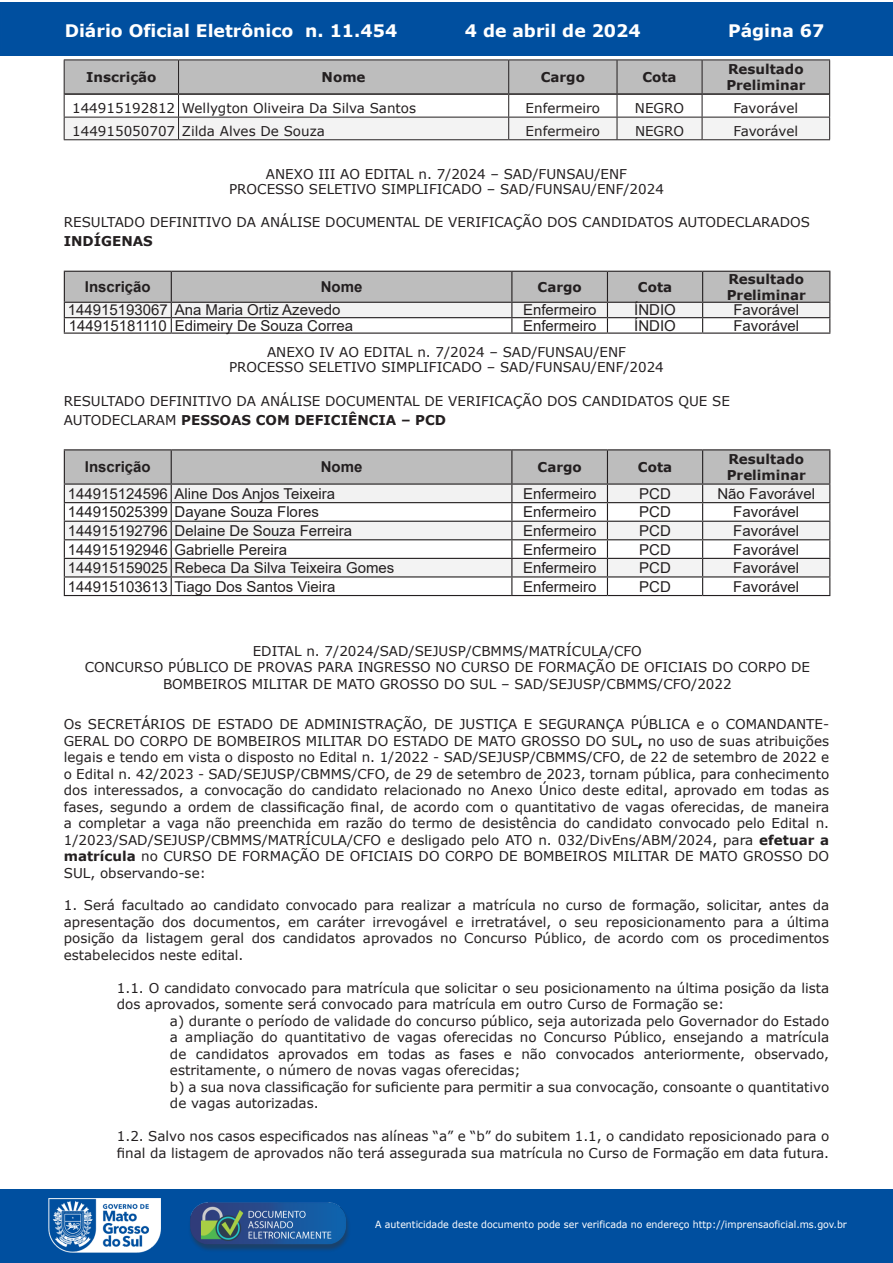
<style>
.page{position:relative;width:893px;height:1263px;background:#fff}
.page>*{position:absolute;margin:0;border:0;box-sizing:border-box;transform-origin:0 0}
.t1{font:700 17.25px "Verdana";color:#fff}
.t2{font:15px "Arial";color:#231f20}
.t3{font:700 15px "Arial";color:#231f20}
.t4{font:13.5px/16.5px "Verdana";color:#231f20}
.t5{font:700 13.5px/16.2px "Verdana";color:#231f20}
.t6{font:9.9px "Verdana";color:#fff;scale:.95 1}
.s1{font-weight:700}
</style>
<div class="page">
<div style="left:0;top:2px;width:893px;height:53px;background:#004f9f"></div>
<div style="left:1px;top:1189px;width:892px;height:74px;background:#004f9f"></div>
<img style="left:49px;top:1198px;width:111px;height:54px">
<img style="left:185px;top:1201px;width:168px;height:54px">
<svg style="left:64px;top:60px;width:766px;height:79px"></svg>
<hr style="left:64px;top:139px;width:115px;height:1px;background:#231f20">
<hr style="left:179px;top:139px;width:330px;height:1px;background:#231f20">
<hr style="left:509px;top:139px;width:108px;height:1px;background:#231f20">
<hr style="left:617px;top:139px;width:85px;height:1px;background:#231f20">
<hr style="left:702px;top:139px;width:128px;height:1px;background:#231f20">
<hr style="left:65px;top:93px;width:114px;height:2px;background:#231f20">
<hr style="left:179px;top:93px;width:330px;height:2px;background:#231f20">
<hr style="left:509px;top:93px;width:108px;height:2px;background:#231f20">
<hr style="left:617px;top:93px;width:85px;height:2px;background:#231f20">
<hr style="left:702px;top:93px;width:127px;height:2px;background:#231f20">
<hr style="left:64px;top:332px;width:107px;height:2px;background:#231f20">
<hr style="left:171px;top:332px;width:341px;height:2px;background:#231f20">
<hr style="left:512px;top:332px;width:95px;height:2px;background:#231f20">
<hr style="left:607px;top:332px;width:96px;height:2px;background:#231f20">
<hr style="left:703px;top:332px;width:127px;height:2px;background:#231f20">
<svg style="left:64px;top:271px;width:766px;height:62px"></svg>
<hr style="left:64px;top:449px;width:107px;height:1px;background:#231f20">
<hr style="left:171px;top:449px;width:341px;height:1px;background:#231f20">
<hr style="left:512px;top:449px;width:95px;height:1px;background:#231f20">
<hr style="left:607px;top:449px;width:96px;height:1px;background:#231f20">
<hr style="left:703px;top:449px;width:127px;height:1px;background:#231f20">
<hr style="left:64px;top:595px;width:107px;height:1px;background:#231f20">
<hr style="left:171px;top:595px;width:341px;height:1px;background:#231f20">
<hr style="left:512px;top:595px;width:95px;height:1px;background:#231f20">
<hr style="left:607px;top:595px;width:96px;height:1px;background:#231f20">
<hr style="left:703px;top:595px;width:127px;height:1px;background:#231f20">
<svg style="left:64px;top:450px;width:766px;height:145px"></svg>
<p class="t1" style="left:65px;top:18px;width:334px">Diário Oficial Eletrônico n. 11.454</p>
<p class="t1" style="left:465px;top:18px;width:177px">4 de abril de 2024</p>
<p class="t1" style="left:728px;top:18px;width:98px">Página 67</p>
<p class="t5" style="left:86px;top:69px;width:72px">Inscrição</p>
<p class="t5" style="left:322px;top:69px;width:45px">Nome</p>
<p class="t5" style="left:541px;top:69px;width:46px">Cargo</p>
<p class="t5" style="left:642px;top:69px;width:36px">Cota</p>
<p class="t5" style="left:726px;top:61px;width:81px">Resultado<br>Preliminar</p>
<p class="t4" style="left:72px;top:100px;width:345px">144915192812 Wellygton Oliveira Da Silva Santos</p>
<p class="t4" style="left:526px;top:100px;width:76px">Enfermeiro</p>
<p class="t4" style="left:635px;top:100px;width:51px">NEGRO</p>
<p class="t4" style="left:733px;top:100px;width:66px">Favorável</p>
<p class="t4" style="left:72px;top:123px;width:254px">144915050707 Zilda Alves De Souza</p>
<p class="t4" style="left:526px;top:123px;width:76px">Enfermeiro</p>
<p class="t4" style="left:635px;top:123px;width:51px">NEGRO</p>
<p class="t4" style="left:734px;top:123px;width:66px">Favorável</p>
<p class="t4" style="left:229px;top:166px;width:436px;line-height:14.9px;text-align:center">ANEXO III AO EDITAL n. 7/2024 – SAD/FUNSAU/ENF<br>PROCESSO SELETIVO SIMPLIFICADO – SAD/FUNSAU/ENF/2024</p>
<p class="t4" style="left:64px;top:214px;width:748px">RESULTADO DEFINITIVO DA ANÁLISE DOCUMENTAL DE VERIFICAÇÃO DOS CANDIDATOS AUTODECLARADOS</p>
<p class="t5" style="left:64px;top:233px;width:91px">INDÍGENAS</p>
<p class="t3" style="left:85px;top:276px;width:67px">Inscrição</p>
<p class="t3" style="left:321px;top:276px;width:43px">Nome</p>
<p class="t5" style="left:538px;top:279px;width:46px">Cargo</p>
<p class="t5" style="left:638px;top:279px;width:36px">Cota</p>
<p class="t5" style="left:727px;top:270px;width:81px">Resultado<br>Preliminar</p>
<p class="t2" style="left:68px;top:300px;width:274px">144915193067 Ana Maria Ortiz Azevedo</p>
<p class="t2" style="left:523px;top:300px;width:75px">Enfermeiro</p>
<p class="t2" style="left:634px;top:300px;width:43px">ÍNDIO</p>
<p class="t2" style="left:733px;top:300px;width:67px">Favorável</p>
<p class="t2" style="left:69px;top:315px;width:286px">144915181110 Edimeiry De Souza Correa</p>
<p class="t2" style="left:523px;top:315px;width:75px">Enfermeiro</p>
<p class="t2" style="left:634px;top:315px;width:43px">ÍNDIO</p>
<p class="t2" style="left:733px;top:315px;width:67px">Favorável</p>
<p class="t4" style="left:229px;top:345px;width:436px;line-height:14.9px;text-align:center">ANEXO IV AO EDITAL n. 7/2024 – SAD/FUNSAU/ENF<br>PROCESSO SELETIVO SIMPLIFICADO – SAD/FUNSAU/ENF/2024</p>
<p class="t4" style="left:64px;top:391px;width:668px;line-height:18.8px">RESULTADO DEFINITIVO DA ANÁLISE DOCUMENTAL DE VERIFICAÇÃO DOS CANDIDATOS QUE SE<br>AUTODECLARAM <span class="s1">PESSOAS COM DEFICIÊNCIA – PCD</span></p>
<p class="t3" style="left:85px;top:457px;width:67px">Inscrição</p>
<p class="t3" style="left:321px;top:457px;width:43px">Nome</p>
<p class="t5" style="left:538px;top:459px;width:46px">Cargo</p>
<p class="t5" style="left:638px;top:459px;width:36px">Cota</p>
<p class="t5" style="left:727px;top:451px;width:81px">Resultado<br>Preliminar</p>
<p class="t2" style="left:68px;top:483px;width:269px">144915124596 Aline Dos Anjos Teixeira</p>
<p class="t2" style="left:523px;top:483px;width:75px">Enfermeiro</p>
<p class="t2" style="left:639px;top:483px;width:33px">PCD</p>
<p class="t2" style="left:717px;top:483px;width:99px">Não Favorável</p>
<p class="t2" style="left:68px;top:502px;width:253px">144915025399 Dayane Souza Flores</p>
<p class="t2" style="left:523px;top:502px;width:75px">Enfermeiro</p>
<p class="t2" style="left:639px;top:502px;width:33px">PCD</p>
<p class="t2" style="left:733px;top:502px;width:67px">Favorável</p>
<p class="t2" style="left:68px;top:520px;width:286px">144915192796 Delaine De Souza Ferreira</p>
<p class="t2" style="left:523px;top:520px;width:75px">Enfermeiro</p>
<p class="t2" style="left:639px;top:520px;width:33px">PCD</p>
<p class="t2" style="left:733px;top:520px;width:67px">Favorável</p>
<p class="t2" style="left:68px;top:539px;width:221px">144915192946 Gabrielle Pereira</p>
<p class="t2" style="left:523px;top:539px;width:75px">Enfermeiro</p>
<p class="t2" style="left:639px;top:539px;width:33px">PCD</p>
<p class="t2" style="left:733px;top:539px;width:67px">Favorável</p>
<p class="t2" style="left:68px;top:557px;width:328px">144915159025 Rebeca Da Silva Teixeira Gomes</p>
<p class="t2" style="left:523px;top:557px;width:75px">Enfermeiro</p>
<p class="t2" style="left:639px;top:557px;width:33px">PCD</p>
<p class="t2" style="left:733px;top:557px;width:67px">Favorável</p>
<p class="t2" style="left:68px;top:576px;width:269px">144915103613 Tiago Dos Santos Vieira</p>
<p class="t2" style="left:523px;top:576px;width:75px">Enfermeiro</p>
<p class="t2" style="left:639px;top:576px;width:33px">PCD</p>
<p class="t2" style="left:733px;top:576px;width:67px">Favorável</p>
<p class="t4" style="left:85px;top:642px;width:727px;text-align:center">EDITAL n. 7/2024/SAD/SEJUSP/CBMMS/MATRÍCULA/CFO<br>CONCURSO PÚBLICO DE PROVAS PARA INGRESSO NO CURSO DE FORMAÇÃO DE OFICIAIS DO CORPO DE<br>BOMBEIROS MILITAR DE MATO GROSSO DO SUL – SAD/SEJUSP/CBMMS/CFO/2022</p>
<p class="t4" style="left:64px;top:716px;width:767px;text-align:justify">Os SECRETÁRIOS DE ESTADO DE ADMINISTRAÇÃO, DE JUSTIÇA E SEGURANÇA PÚBLICA e o COMANDANTE-GERAL DO CORPO DE BOMBEIROS MILITAR DO ESTADO DE MATO GROSSO DO SUL<span class="s1">,</span> no uso de suas atribuições legais e tendo em vista o disposto no Edital n. 1/2022 - SAD/SEJUSP/CBMMS/CFO, de 22 de setembro de 2022 e o Edital n. 42/2023 - SAD/SEJUSP/CBMMS/CFO, de 29 de setembro de 2023, tornam pública, para conhecimento dos interessados, a convocação do candidato relacionado no Anexo Único deste edital, aprovado em todas as fases, segundo a ordem de classificação final, de acordo com o quantitativo de vagas oferecidas, de maneira a completar a vaga não preenchida em razão do termo de desistência do candidato convocado pelo Edital n.<br>1/2023/SAD/SEJUSP/CBMMS/MATRÍCULA/CFO e desligado pelo ATO n. 032/DivEns/ABM/2024, para <span class="s1">efetuar a matrícula</span> no CURSO DE FORMAÇÃO DE OFICIAIS DO CORPO DE BOMBEIROS MILITAR DE MATO GROSSO DO SUL, observando-se:</p>
<p class="t4" style="left:64px;top:897px;width:767px;text-align:justify">1. Será facultado ao candidato convocado para realizar a matrícula no curso de formação, solicitar, antes da apresentação dos documentos, em caráter irrevogável e irretratável, o seu reposicionamento para a última posição da listagem geral dos candidatos aprovados no Concurso Público, de acordo com os procedimentos estabelecidos neste edital.</p>
<p class="t4" style="left:117px;top:980px;width:714px">1.1. O candidato convocado para matrícula que solicitar o seu posicionamento na última posição da lista dos aprovados, somente será convocado para matrícula em outro Curso de Formação se:</p>
<p class="t4" style="left:170px;top:1013px;width:661px">a) durante o período de validade do concurso público, seja autorizada pelo Governador do Estado a ampliação do quantitativo de vagas oferecidas no Concurso Público, ensejando a matrícula de candidatos aprovados em todas as fases e não convocados anteriormente, observado, estritamente, o número de novas vagas oferecidas;<br>b) a sua nova classificação for suficiente para permitir a sua convocação, consoante o quantitativo de vagas autorizadas.</p>
<p class="t4" style="left:117px;top:1128px;width:714px">1.2. Salvo nos casos especificados nas alíneas “a” e “b” do subitem 1.1, o candidato reposicionado para o final da listagem de aprovados não terá assegurada sua matrícula no Curso de Formação em data futura.</p>
<p class="t6" style="left:375px;top:1218px;width:498px">A autenticidade deste documento pode ser verificada no endereço http://imprensaoficial.ms.gov.br</p>
</div>
